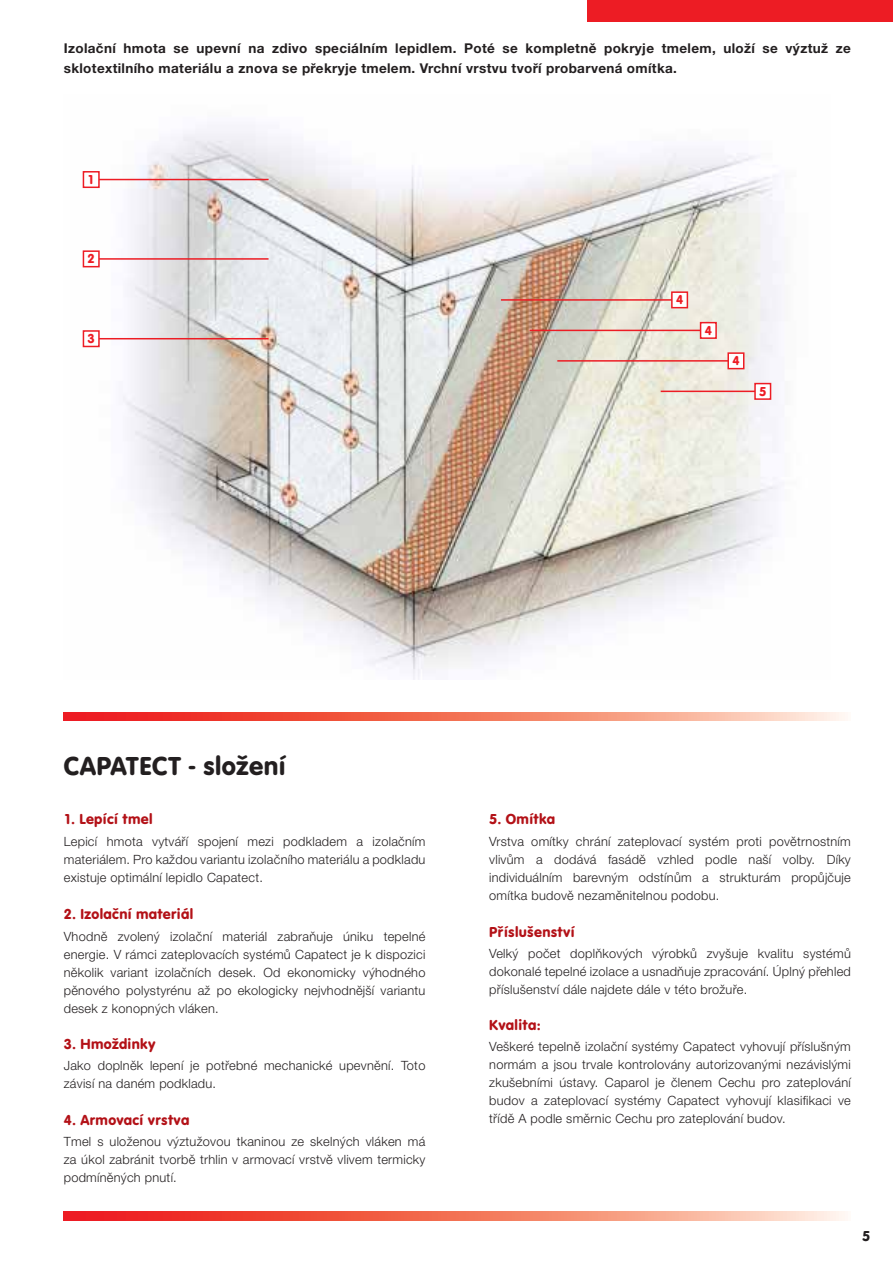
<style>
.page{position:relative;width:893px;height:1263px;background:#fff}
.page>*{position:absolute;margin:0;border:0;box-sizing:border-box;transform-origin:0 0}
.t1{font:27px "VAG Rundschrift DCE";letter-spacing:.015em;color:#231f20}
.t2{font:15px "VAG Rundschrift DCE";letter-spacing:.02em;color:#b31117}
.t3{font:15px "VAG Rundschrift DCE";color:#231f20}
.t4{font:700 13.5px/19.5px "Helvetica Neue CE";letter-spacing:.025em;color:#231f20}
.t5{font:13.5px "VAG Rundschrift DCE";color:#ed1c24}
.t6{font:300 12.75px/18px "Helvetica Neue CE";letter-spacing:.02em;color:#231f20;text-align:justify}
</style>
<div class="page">
<div style="left:587px;top:0;width:305px;height:21px;background:#ed1c24"></div>
<svg style="left:64px;top:712px;width:781px;height:9px"></svg>
<svg style="left:64px;top:1212px;width:781px;height:8px"></svg>
<img style="left:82px;top:125px;width:699px;height:554px">
<hr style="left:96px;top:179px;width:172px;height:1px;background:#ed1c24">
<div style="left:83px;top:172px;width:16px;height:15px;background:#fff"></div>
<div style="left:83px;top:171px;width:17px;height:17px;border:2px solid #ed1c24"></div>
<hr style="left:96px;top:258px;width:172px;height:2px;background:#ed1c24">
<div style="left:83px;top:251px;width:16px;height:16px;background:#fff"></div>
<div style="left:83px;top:250px;width:17px;height:17px;border:2px solid #ed1c24"></div>
<hr style="left:96px;top:338px;width:172px;height:1px;background:#ed1c24">
<div style="left:83px;top:331px;width:16px;height:15px;background:#fff"></div>
<div style="left:83px;top:330px;width:17px;height:17px;border:2px solid #ed1c24"></div>
<hr style="left:501px;top:299px;width:172px;height:2px;background:#ed1c24">
<div style="left:671px;top:292px;width:16px;height:16px;background:#fff"></div>
<div style="left:671px;top:291px;width:17px;height:17px;border:2px solid #ed1c24"></div>
<hr style="left:529px;top:330px;width:173px;height:1px;background:#ed1c24">
<div style="left:700px;top:323px;width:16px;height:15px;background:#fff"></div>
<div style="left:699px;top:322px;width:17px;height:17px;border:2px solid #ed1c24"></div>
<hr style="left:557px;top:360px;width:172px;height:2px;background:#ed1c24">
<div style="left:728px;top:353px;width:15px;height:16px;background:#fff"></div>
<div style="left:727px;top:352px;width:17px;height:17px;border:2px solid #ed1c24"></div>
<hr style="left:660px;top:391px;width:96px;height:1px;background:#ed1c24">
<div style="left:755px;top:384px;width:15px;height:15px;background:#fff"></div>
<div style="left:754px;top:383px;width:17px;height:17px;border:2px solid #ed1c24"></div>
<p class="t4" style="left:64px;top:40px;width:788px">Izolační hmota se upevní na zdivo speciálním lepidlem. Poté se kompletně pokryje tmelem, uloží se výztuž ze sklotextilního materiálu a znova se překryje tmelem. Vrchní vrstvu tvoří probarvená omítka.</p>
<p class="t5" style="left:88px;top:175px;width:9px">1</p>
<p class="t5" style="left:88px;top:254px;width:9px">2</p>
<p class="t5" style="left:88px;top:334px;width:9px">3</p>
<p class="t5" style="left:676px;top:295px;width:9px">4</p>
<p class="t5" style="left:704px;top:326px;width:9px">4</p>
<p class="t5" style="left:732px;top:356px;width:9px">4</p>
<p class="t5" style="left:759px;top:386px;width:9px">5</p>
<h1 class="t1" style="left:64px;top:756px;width:223px">CAPATECT - složení</h1>
<p class="t2" style="left:64px;top:814px;width:90px">1. Lepící tmel</p>
<p class="t6" style="left:64px;top:834px;width:363px">Lepicí hmota vytváří spojení mezi podkladem a izolačním materiálem. Pro každou variantu izolačního materiálu a podkladu existuje optimální lepidlo Capatect.</p>
<p class="t2" style="left:64px;top:909px;width:131px">2. Izolační materiál</p>
<p class="t6" style="left:64px;top:928px;width:363px">Vhodně zvolený izolační materiál zabraňuje úniku tepelné energie. V rámci zateplovacích systémů Capatect je k dispozici několik variant izolačních desek. Od ekonomicky výhodného pěnového polystyrénu až po ekologicky nejvhodnější variantu desek z konopných vláken.</p>
<p class="t2" style="left:64px;top:1039px;width:93px">3. Hmoždinky</p>
<p class="t6" style="left:64px;top:1058px;width:363px">Jako doplněk lepení je potřebné mechanické upevnění. Toto závisí na daném podkladu.</p>
<p class="t2" style="left:64px;top:1115px;width:127px">4. Armovací vrstva</p>
<p class="t6" style="left:64px;top:1134px;width:363px">Tmel s uloženou výztužovou tkaninou ze skelných vláken má za úkol zabránit tvorbě trhlin v armovací vrstvě vlivem termicky podmíněných pnutí.</p>
<p class="t2" style="left:489px;top:814px;width:67px">5. Omítka</p>
<p class="t6" style="left:489px;top:834px;width:363px">Vrstva omítky chrání zateplovací systém proti povětrnostním vlivům a dodává fasádě vzhled podle naší volby. Díky individuálním barevným odstínům a strukturám propůjčuje omítka budově nezaměnitelnou podobu.</p>
<p class="t2" style="left:489px;top:926px;width:87px">Příslušenství</p>
<p class="t6" style="left:489px;top:946px;width:363px">Velký počet doplňkových výrobků zvyšuje kvalitu systémů dokonalé tepelné izolace a usnadňuje zpracování. Úplný přehled příslušenství dále najdete dále v této brožuře.</p>
<p class="t2" style="left:489px;top:1020px;width:53px">Kvalita:</p>
<p class="t6" style="left:489px;top:1039px;width:363px">Veškeré tepelně izolační systémy Capatect vyhovují příslušným normám a jsou trvale kontrolovány autorizovanými nezávislými zkušebními ústavy. Caparol je členem Cechu pro zateplování budov a zateplovací systémy Capatect vyhovují klasifikaci ve třídě A podle směrnic Cechu pro zateplování budov.</p>
<p class="t3" style="left:862px;top:1231px;width:9px">5</p>
</div>
